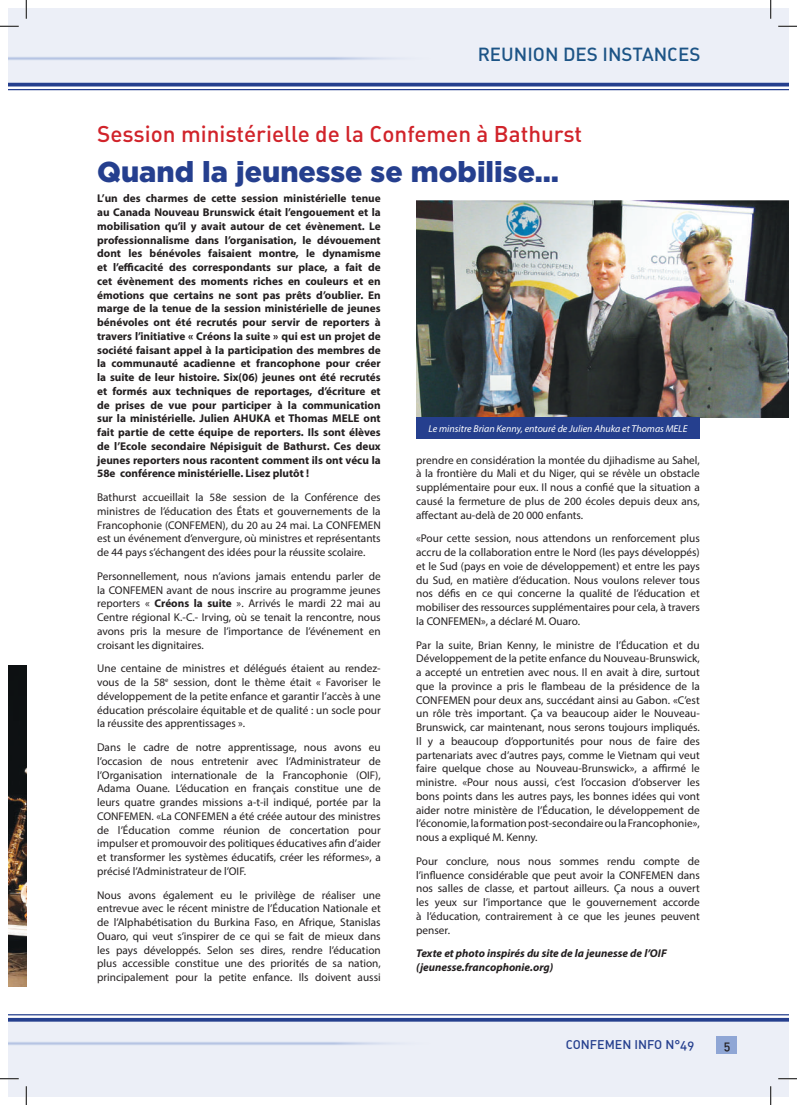
<style>
.page{position:relative;width:797px;height:1105px;background:#fff}
.page>*{position:absolute;margin:0;border:0;box-sizing:border-box;transform-origin:0 0}
.t1{font:900 28.75px "Gotham";color:#253f8e}
.t2{font:22.5px "DIN Medium Alternate";color:#d1232a}
.t3{font:18.75px "DIN Medium Alternate";color:#1c5486}
.t4{font:12.5px "DIN Medium Alternate";color:#253f8e}
.t5{font:12.5px "DIN Medium Alternate";color:#231f20}
.t6{font:11.25px/13.8px "Myriad Pro";color:#231f20;text-align:justify}
.t7{font:700 11.25px/13.8px "Myriad Pro";color:#231f20;text-align:justify}
.t8{font:italic 700 11.25px/13.8px "Myriad Pro";color:#231f20}
.t9{font:italic 10px "Myriad Pro";color:#fff}
.s1{font-weight:700}
</style>
<div class="page">
<div style="left:9px;top:1018px;width:779px;height:78px;background:#eceff7"></div>
<div style="left:716px;top:1036px;width:21px;height:18px;background:#8fa6d5"></div>
<div style="left:9px;top:9px;width:779px;height:77px;background:#eceff7"></div>
<svg style="left:9px;top:57px;width:385px;height:3px"></svg>
<svg style="left:9px;top:1042px;width:385px;height:3px"></svg>
<hr style="left:9px;top:83px;width:779px;height:3px;background:#253f8e">
<hr style="left:9px;top:89px;width:779px;height:1px;background:#253f8e">
<hr style="left:9px;top:1014px;width:779px;height:1px;background:#253f8e">
<svg style="left:9px;top:1018px;width:779px;height:4px;background:#354d96"></svg>
<img style="left:416px;top:200px;width:372px;height:218px">
<div style="left:416px;top:417px;width:283px;height:22px;background:#253f8e"></div>
<img style="left:9px;top:666px;width:17px;height:320px">
<svg style="left:0;top:25px;width:19px;height:2px"></svg>
<svg style="left:778px;top:25px;width:19px;height:2px"></svg>
<svg style="left:0;top:1078px;width:19px;height:1px"></svg>
<svg style="left:778px;top:1078px;width:19px;height:1px"></svg>
<svg style="left:25px;top:0;width:2px;height:19px"></svg>
<svg style="left:25px;top:1086px;width:2px;height:19px"></svg>
<svg style="left:770px;top:0;width:1px;height:19px"></svg>
<svg style="left:770px;top:1086px;width:1px;height:19px"></svg>
<h3 class="t3" style="left:477px;top:42px;width:224px">REUNION DES INSTANCES</h3>
<h2 class="t2" style="left:97px;top:120px;width:486px">Session ministérielle de la Confemen à Bathurst</h2>
<h1 class="t1" style="left:97px;top:155px;width:463px">Quand la jeunesse se mobilise…</h1>
<p class="t7" style="left:97px;top:191px;width:285px">L’un des charmes de cette session ministérielle tenue au Canada Nouveau Brunswick était l’engouement et la mobilisation qu’il y avait autour de cet évènement. Le professionnalisme dans l’organisation, le dévouement dont les bénévoles faisaient montre, le dynamisme et l’efficacité des correspondants sur place, a fait de cet évènement des moments riches en couleurs et en émotions que certains ne sont pas prêts d’oublier. En marge de la tenue de la session ministérielle de jeunes bénévoles ont été recrutés pour servir de reporters à travers l’initiative « Créons la suite » qui est un projet de société faisant appel à la participation des membres de la communauté acadienne et francophone pour créer la suite de leur histoire. Six(06) jeunes ont été recrutés et formés aux techniques de reportages, d’écriture et de prises de vue pour participer à la communication sur la ministérielle. Julien AHUKA et Thomas MELE ont fait partie de cette équipe de reporters. Ils sont élèves de l’Ecole secondaire Népisiguit de Bathurst. Ces deux jeunes reporters nous racontent comment ils ont vécu la 58e conférence ministérielle. Lisez plutôt !</p>
<p class="t6" style="left:97px;top:490px;width:285px">Bathurst accueillait la 58e session de la Conférence des ministres de l’éducation des États et gouvernements de la Francophonie (CONFEMEN), du 20 au 24 mai. La CONFEMEN est un événement d’envergure, où ministres et représentants de 44 pays s’échangent des idées pour la réussite scolaire.</p>
<p class="t6" style="left:97px;top:569px;width:285px">Personnellement, nous n’avions jamais entendu parler de la CONFEMEN avant de nous inscrire au programme jeunes reporters « <span class="s1">Créons la suite</span> ». Arrivés le mardi 22 mai au Centre régional K.-C.- Irving, où se tenait la rencontre, nous avons pris la mesure de l’importance de l’événement en croisant les dignitaires.</p>
<p class="t6" style="left:97px;top:661px;width:285px">Une centaine de ministres et délégués étaient au rendez&shy;vous de la 58<sup>e</sup> session, dont le thème était « Favoriser le développement de la petite enfance et garantir l’accès à une éducation préscolaire équitable et de qualité : un socle pour la réussite des apprentissages ».</p>
<p class="t6" style="left:97px;top:740px;width:285px">Dans le cadre de notre apprentissage, nous avons eu l’occasion de nous entretenir avec l’Administrateur de l’Organisation internationale de la Francophonie (OIF), Adama Ouane. L’éducation en français constitue une de leurs quatre grandes missions a-t-il indiqué, portée par la CONFEMEN. «La CONFEMEN a été créée autour des ministres de l’Éducation comme réunion de concertation pour impulser et promouvoir des politiques éducatives afin d’aider et transformer les systèmes éducatifs, créer les réformes», a précisé l’Administrateur de l’OIF.</p>
<p class="t6" style="left:97px;top:888px;width:285px">Nous avons également eu le privilège de réaliser une entrevue avec le récent ministre de l’Éducation Nationale et de l’Alphabétisation du Burkina Faso, en Afrique, Stanislas Ouaro, qui veut s’inspirer de ce qui se fait de mieux dans les pays développés. Selon ses dires, rendre l’éducation plus accessible constitue une des priorités de sa nation, principalement pour la petite enfance. Ils doivent aussi</p>
<p class="t9" style="left:428px;top:422px;width:260px">Le minsitre Brian Kenny, entouré de Julien Ahuka et Thomas MELE</p>
<p class="t6" style="left:416px;top:453px;width:285px">prendre en considération la montée du djihadisme au Sahel, à la frontière du Mali et du Niger, qui se révèle un obstacle supplémentaire pour eux. Il nous a confié que la situation a causé la fermeture de plus de 200 écoles depuis deux ans, affectant au-delà de 20 000 enfants.</p>
<p class="t6" style="left:416px;top:531px;width:285px">«Pour cette session, nous attendons un renforcement plus accru de la collaboration entre le Nord (les pays développés) et le Sud (pays en voie de développement) et entre les pays du Sud, en matière d’éducation. Nous voulons relever tous nos défis en ce qui concerne la qualité de l’éducation et mobiliser des ressources supplémentaires pour cela, à travers la CONFEMEN», a déclaré M. Ouaro.</p>
<p class="t6" style="left:416px;top:638px;width:285px">Par la suite, Brian Kenny, le ministre de l’Éducation et du Développement de la petite enfance du Nouveau-Brunswick, a accepté un entretien avec nous. Il en avait à dire, surtout que la province a pris le flambeau de la présidence de la CONFEMEN pour deux ans, succédant ainsi au Gabon. «C’est un rôle très important. Ça va beaucoup aider le Nouveau-Brunswick, car maintenant, nous serons toujours impliqués.<br>Il y a beaucoup d’opportunités pour nous de faire des partenariats avec d’autres pays, comme le Vietnam qui veut faire quelque chose au Nouveau-Brunswick», a affirmé le ministre. «Pour nous aussi, c’est l’occasion d’observer les bons points dans les autres pays, les bonnes idées qui vont aider notre ministère de l’Éducation, le développement de l’économie, la formation post-secondaire ou la Francophonie», nous a expliqué M. Kenny.</p>
<p class="t6" style="left:416px;top:854px;width:285px">Pour conclure, nous nous sommes rendu compte de l’influence considérable que peut avoir la CONFEMEN dans nos salles de classe, et partout ailleurs. Ça nous a ouvert les yeux sur l’importance que le gouvernement accorde à l’éducation, contrairement à ce que les jeunes peuvent penser.</p>
<p class="t8" style="left:416px;top:946px;width:252px">Texte et photo inspirés du site de la jeunesse de l’OIF (jeunesse.francophonie.org)</p>
<p class="t4" style="left:566px;top:1036px;width:130px">CONFEMEN INFO N°49</p>
<p class="t5" style="left:723px;top:1038px;width:8px">5</p>
</div>
